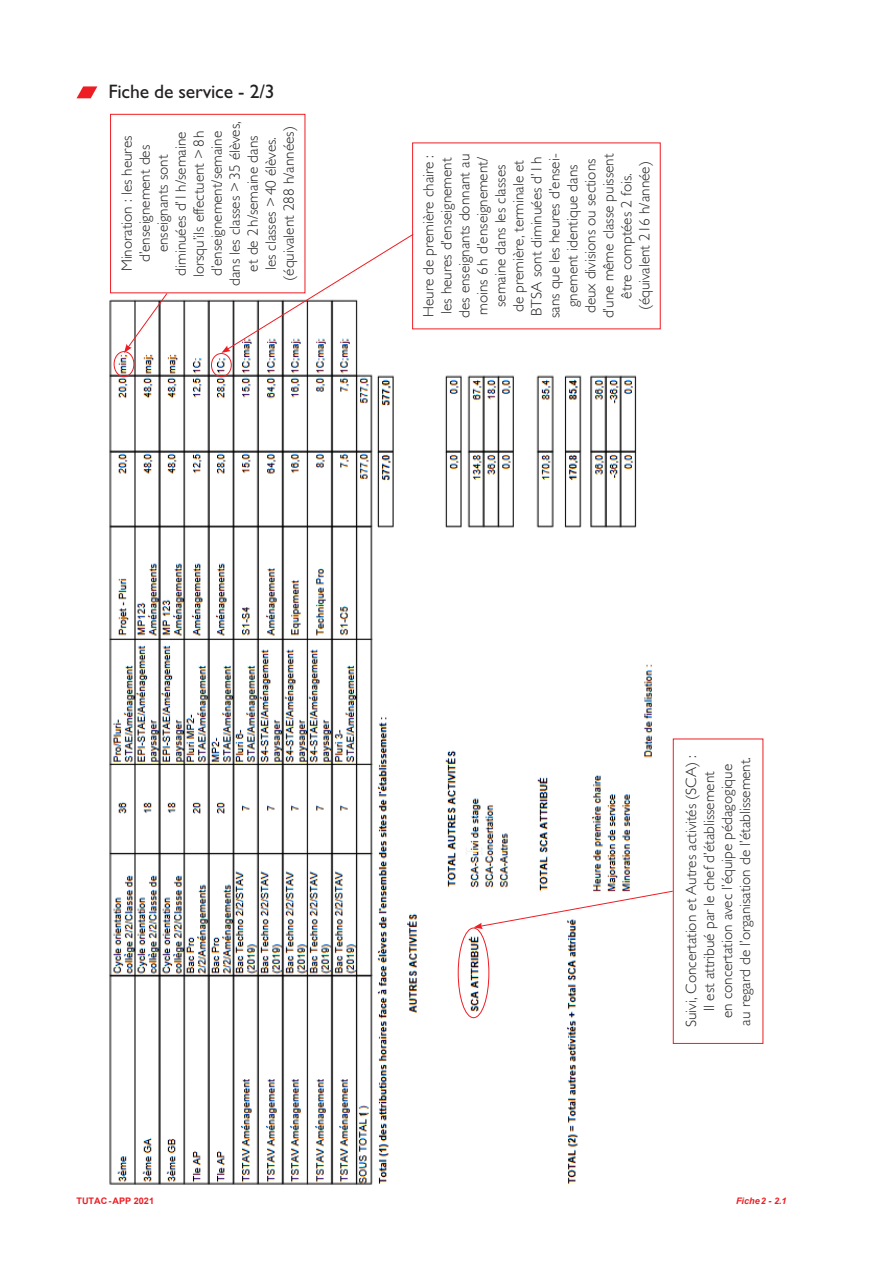
<style>
.page{position:relative;width:893px;height:1263px;background:#fff}
.page>*{position:absolute;margin:0;border:0;box-sizing:border-box;transform-origin:0 0}
.Texte{font:19.5px "Gill Sans Std";letter-spacing:-.01em;color:#231f20}
.Texte-2{font:300 15px/18px "Gill Sans Std";color:#231f20;text-align:center}
.t1{font:700 9px "Arial";color:#ee1d23}
.Texte-3{font:italic 700 9px "Arial";color:#ee1d23}
</style>
<div class="page">
<svg style="left:77px;top:86px;width:20px;height:12px"></svg>
<img style="left:109px;top:293px;width:615px;height:892px">
<div style="left:110px;top:114px;width:195px;height:179px;border:1px solid #ee1d23"></div>
<div style="left:114px;top:351px;width:20px;height:26px;border:1px solid #ee1d23;border-radius:50%"></div>
<div style="left:413px;top:143px;width:247px;height:186px;background:#fff"></div>
<div style="left:412px;top:143px;width:249px;height:186px;border:1px solid #ee1d23"></div>
<div style="left:673px;top:739px;width:90px;height:305px;border:1px solid #ee1d23"></div>
<div style="left:211px;top:353px;width:21px;height:24px;border:1px solid #ee1d23;border-radius:50%"></div>
<div style="left:458px;top:928px;width:31px;height:90px;border:1px solid #ee1d23;border-radius:50%"></div>
<svg style="left:221px;top:233px;width:193px;height:120px"></svg>
<svg style="left:474px;top:890px;width:200px;height:39px"></svg>
<svg style="left:124px;top:292px;width:44px;height:61px"></svg>
<p class="Texte" style="left:108px;top:81px;width:168px">Fiche de service - 2/3</p>
<p class="Texte-2" style="left:118px;top:286px;width:166px;rotate:-90deg">Minoration : les heures d’enseignement des enseignants sont<br>diminuées d’1 h/semaine lorsqu’ils effectuent &gt;8h d’enseignement/semaine dans les classes &gt;35 élèves, et de 2 h/semaine dans<br>les classes &gt;40 élèves. (équivalent 288 h/années)</p>
<p class="Texte-2" style="left:420px;top:318px;width:166px;rotate:-90deg">Heure de première chaire : les heures d’enseignement des enseignants donnant au moins 6 h d’enseignement/ semaine dans les classes<br>de première, terminale et<br>BTSA sont diminuées d’1h sans que les heures d’ensei&shy;gnement identique dans deux divisions ou sections d’une même classe puissent être comptées 2 fois. (équivalent 216 h/année)</p>
<p class="t1" style="left:77px;top:1194px;width:79px">TUTAC-APP 2021</p>
<p class="Texte-2" style="left:682px;top:1027px;width:273px;rotate:-90deg">Suivi, Concertation et Autres activités (SCA) :<br>Il est attribué par le chef d’établissement<br>en concertation avec l’équipe pédagogique<br>au regard de l’organisation de l’établissement.</p>
<p class="Texte-3" style="left:736px;top:1195px;width:52px">Fiche2 - 2.1</p>
</div>
